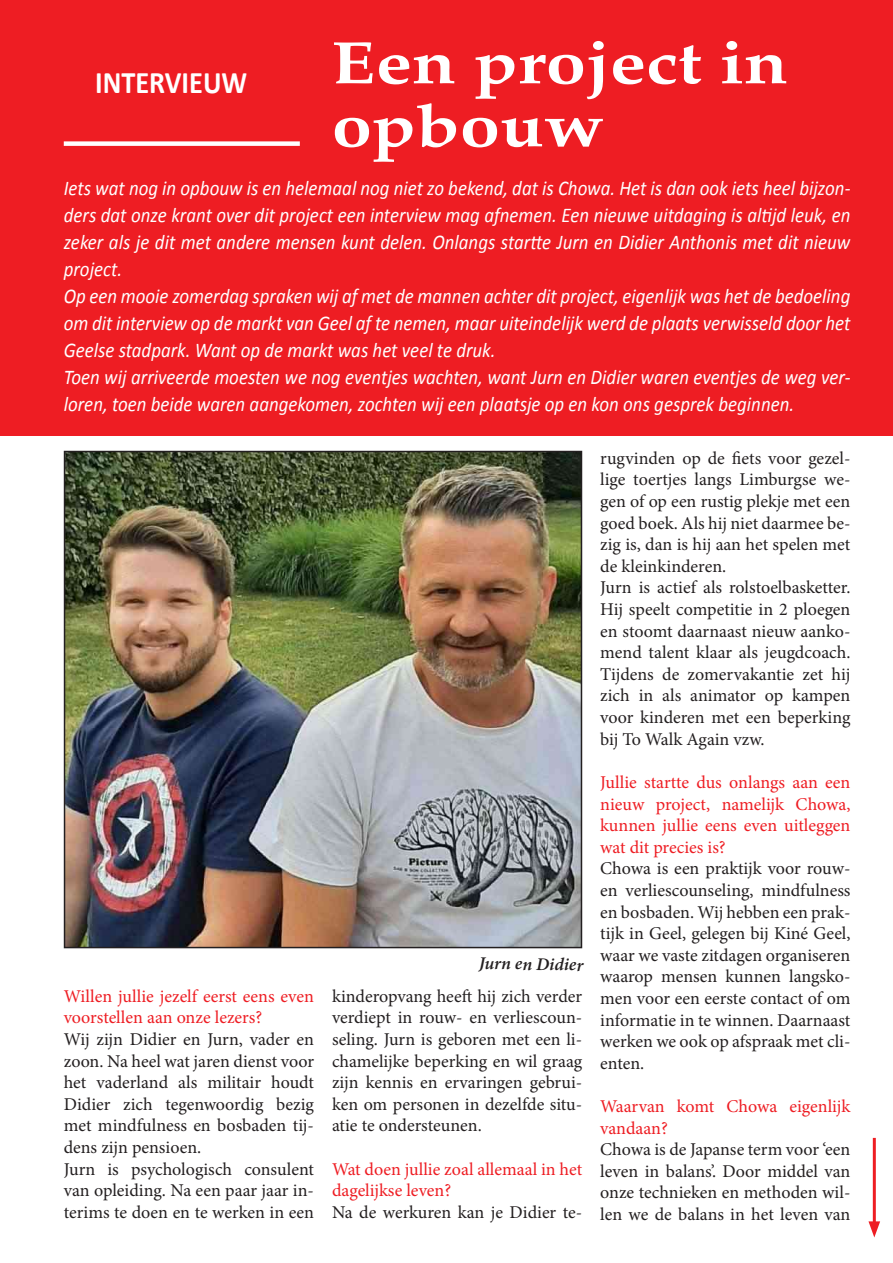
<style>
.page{position:relative;width:893px;height:1263px;background:#fff}
.page>*{position:absolute;margin:0;border:0;box-sizing:border-box;transform-origin:0 0}
.t1{font:700 60px/63px "Palatino";color:#fff;scale:1.2 1}
.t2{font:700 31.5px "Calibri";color:#fff;scale:.9 1}
.t3{font:italic 21px/27px "Calibri";color:#fff;scale:.9 1}
.t4{font:18px/21.6px "Minion Pro";color:#231f20;text-align:justify}
.t5{font:18px/21.6px "Minion Pro";color:#ee1d23}
.t6{font:italic 600 18px "Minion Pro";color:#231f20}
</style>
<div class="page">
<img style="left:67px;top:454px;width:512px;height:491px">
<div style="left:64px;top:451px;width:518px;height:497px;border:2px solid #231f20"></div>
<div style="left:0;top:0;width:893px;height:435px;background:#ee1d23"></div>
<div style="left:64px;top:141px;width:236px;height:5px;background:#fff"></div>
<hr style="left:873px;top:1138px;width:3px;height:89px;background:#ee1d23">
<svg style="left:868px;top:1221px;width:12px;height:16px"></svg>
<h1 class="t1" style="left:332px;top:30px;width:381px">Een project in opbouw</h1>
<p class="t3" style="left:64px;top:174px;width:876px">Iets wat nog in opbouw is en helemaal nog niet zo bekend, dat is Chowa. Het is dan ook iets heel bijzon&shy;ders dat onze krant over dit project een interview mag afnemen. Een nieuwe uitdaging is altijd leuk, en zeker als je dit met andere mensen kunt delen. Onlangs startte Jurn en Didier Anthonis met dit nieuw project.<br>Op een mooie zomerdag spraken wij af met de mannen achter dit project, eigenlijk was het de bedoeling om dit interview op de markt van Geel af te nemen, maar uiteindelijk werd de plaats verwisseld door het Geelse stadpark. Want op de markt was het veel te druk.<br>Toen wij arriveerde moesten we nog eventjes wachten, want Jurn en Didier waren eventjes de weg ver&shy;loren, toen beide waren aangekomen, zochten wij een plaatsje op en kon ons gesprek beginnen.</p>
<h2 class="t2" style="left:95px;top:63px;width:170px">INTERVIEUW</h2>
<p class="t5" style="left:64px;top:985px;width:252px">Willen jullie jezelf eerst eens even voorstellen aan onze lezers?</p>
<p class="t4" style="left:64px;top:1028px;width:252px;text-align:left">Wij zijn Didier en Jurn, vader en zoon. Na heel wat jaren dienst voor het vaderland als militair houdt<br>Didier zich tegenwoordig bezig met mindfulness en bosbaden tij&shy;dens zijn pensioen.<br>Jurn is psychologisch consulent van opleiding. Na een paar jaar in&shy;terims te doen en te werken in een</p>
<p class="t6" style="left:479px;top:950px;width:106px;rotate:1deg">Jurn en Didier</p>
<p class="t4" style="left:332px;top:985px;width:252px">kinderopvang heeft hij zich verder verdiept in rouw- en verliescoun&shy;seling. Jurn is geboren met een li&shy;chamelijke beperking en wil graag zijn kennis en ervaringen gebrui&shy;ken om personen in dezelfde situ&shy;atie te ondersteunen.</p>
<p class="t5" style="left:332px;top:1158px;width:252px">Wat doen jullie zoal allemaal in het dagelijkse leven?</p>
<p class="t4" style="left:332px;top:1201px;width:252px">Na de werkuren kan je Didier te-</p>
<p class="t4" style="left:600px;top:447px;width:252px;text-align:left">rugvinden op de fiets voor gezel&shy;lige toertjes langs Limburgse we&shy;gen of op een rustig plekje met een goed boek. Als hij niet daarmee be&shy;zig is, dan is hij aan het spelen met de kleinkinderen.<br>Jurn is actief als rolstoelbasketter.<br>Hij speelt competitie in 2 ploegen en stoomt daarnaast nieuw aanko&shy;mend talent klaar als jeugdcoach.<br>Tijdens de zomervakantie zet hij zich in als animator op kampen voor kinderen met een beperking bij To Walk Again vzw.</p>
<p class="t5" style="left:600px;top:771px;width:252px;text-align:justify">Jullie startte dus onlangs aan een nieuw project, namelijk Chowa, kunnen jullie eens even uitleggen wat dit precies is?</p>
<p class="t4" style="left:600px;top:858px;width:252px">Chowa is een praktijk voor rouw&shy;en verliescounseling, mindfulness en bosbaden. Wij hebben een prak&shy;tijk in Geel, gelegen bij Kiné Geel, waar we vaste zitdagen organiseren waarop mensen kunnen langsko&shy;men voor een eerste contact of om informatie in te winnen. Daarnaast werken we ook op afspraak met cli&shy;ënten.</p>
<p class="t5" style="left:600px;top:1095px;width:252px">Waarvan komt Chowa eigenlijk vandaan?</p>
<p class="t4" style="left:600px;top:1139px;width:252px">Chowa is de Japanse term voor ‘een leven in balans’. Door middel van onze technieken en methoden wil&shy;len we de balans in het leven van</p>
</div>
